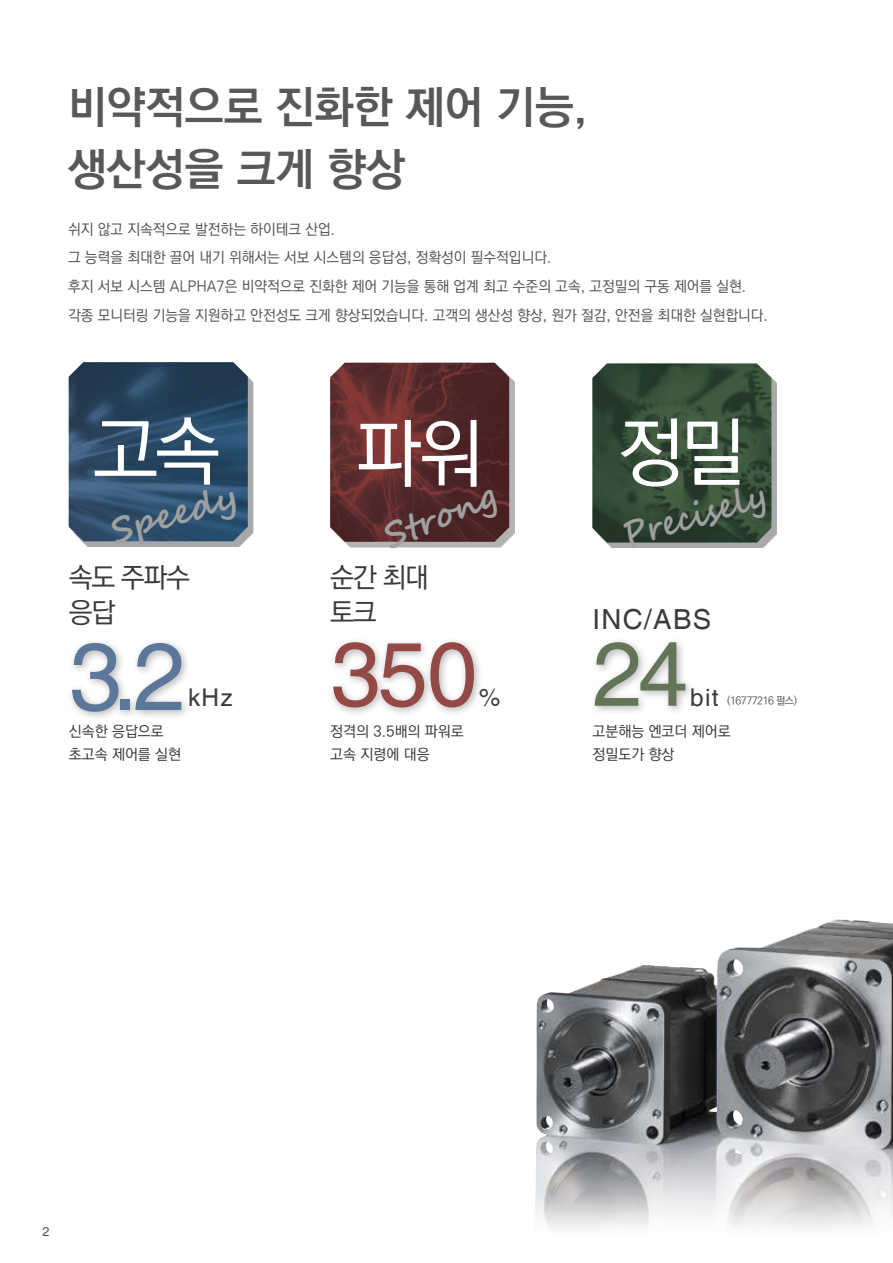
<style>
.page{position:relative;width:893px;height:1263px;background:#fff}
.page>*{position:absolute;margin:0;border:0;box-sizing:border-box;transform-origin:0 0}
.t1{font:95.25px "Helvetica";color:#5d779a}
.t2{font:90.3px "Helvetica";color:#934945}
.t3{font:90.3px "Helvetica";color:#627558}
.t4{font:500 75.45px "Ko Pub Dotum";color:#fff}
.t5{font:700 44.7px/61.5px "Ko Pub Dotum";color:#595757}
.t6{font:700 35.1px "Segoe Script";color:#9fa0a0}
.t7{font:700 35.1px "Segoe Script";color:#9fa0a0;scale:.87 1}
.t8{font:500 27.6px/35.1px "Ko Pub Dotum";letter-spacing:-.05em;color:#3e3a39}
.t9{font:27.6px "Helvetica";letter-spacing:.05em;color:#3e3a39}
.t10{font:24.45px "Helvetica";letter-spacing:.05em;color:#3e3a39}
.t11{font:500 14.85px/28.7px "Ko Pub Dotum";color:#575554}
.t12{font:500 14.85px/22.4px "Ko Pub Dotum";color:#3e3a39}
.t13{font:12.75px "Helvetica";color:#595757}
.t14{font:300 10.65px "Ko Pub Dotum";letter-spacing:-.05em;color:#3e3a39}
</style>
<div class="page">
<img style="left:535px;top:919px;width:358px;height:309px">
<div style="left:327px;top:637px;width:157px;height:81px;background:#000;opacity:.3"></div>
<div style="left:74px;top:368px;width:179px;height:179px;background:#000;opacity:.6"></div>
<svg style="left:69px;top:362px;width:179px;height:179px;background:#2d4c68"></svg>
<div style="left:598px;top:369px;width:179px;height:179px;background:#000;opacity:.6"></div>
<svg style="left:592px;top:363px;width:179px;height:179px;background:#354c38"></svg>
<div style="left:336px;top:368px;width:179px;height:179px;background:#000;opacity:.6"></div>
<svg style="left:330px;top:363px;width:179px;height:179px;background:#5d2c2d"></svg>
<div style="left:67px;top:638px;width:124px;height:84px;background:#000;opacity:.3"></div>
<div style="left:589px;top:637px;width:106px;height:79px;background:#000;opacity:.3"></div>
<h3 class="t5" style="left:68px;top:78px;width:521px">비약적으로 진화한 제어 기능, 생산성을 크게 향상</h3>
<p class="t11" style="left:68px;top:215px;width:701px">쉬지 않고 지속적으로 발전하는 하이테크 산업.<br>그 능력을 최대한 끌어 내기 위해서는 서보 시스템의 응답성, 정확성이 필수적입니다.<br>후지 서보 시스템 ALPHA7은 비약적으로 진화한 제어 기능을 통해 업계 최고 수준의 고속, 고정밀의 구동 제어를 실현. 각종 모니터링 기능을 지원하고 안전성도 크게 향상되었습니다. 고객의 생산성 향상, 원가 절감, 안전을 최대한 실현합니다.</p>
<h3 class="t4" style="left:93px;top:414px;width:129px">고속</h3>
<h3 class="t6" style="left:104px;top:504px;width:130px;rotate:-16deg">Speedy</h3>
<h3 class="t7" style="left:616px;top:508px;width:171px;rotate:-16deg">Precisely</h3>
<h3 class="t4" style="left:618px;top:415px;width:129px">정밀</h3>
<h3 class="t4" style="left:356px;top:416px;width:129px">파워</h3>
<h3 class="t6" style="left:376px;top:510px;width:118px;rotate:-21deg">Strong</h3>
<h3 class="t8" style="left:69px;top:561px;width:123px">속도 주파수 응답</h3>
<h3 class="t8" style="left:330px;top:561px;width:100px">순간 최대 토크</h3>
<h3 class="t9" style="left:592px;top:603px;width:120px">INC/ABS</h3>
<h2 class="t3" style="left:592px;top:622px;width:97px">24</h2>
<h2 class="t2" style="left:330px;top:622px;width:149px">350</h2>
<p class="t12" style="left:330px;top:721px;width:135px">정격의 3.5배의 파워로 고속 지령에 대응</p>
<h1 class="t1" style="left:69px;top:621px;width:119px">3.2</h1>
<h3 class="t10" style="left:188px;top:684px;width:46px">kHz</h3>
<h3 class="t10" style="left:690px;top:684px;width:30px">bit</h3>
<h3 class="t10" style="left:479px;top:684px;width:23px">%</h3>
<p class="t14" style="left:727px;top:696px;width:71px">(16777216 펄스)</p>
<p class="t12" style="left:69px;top:721px;width:114px">신속한 응답으로 초고속 제어를 실현</p>
<p class="t12" style="left:592px;top:721px;width:140px">고분해능 엔코더 제어로 정밀도가 향상</p>
<p class="t13" style="left:43px;top:1224px;width:9px">2</p>
</div>
